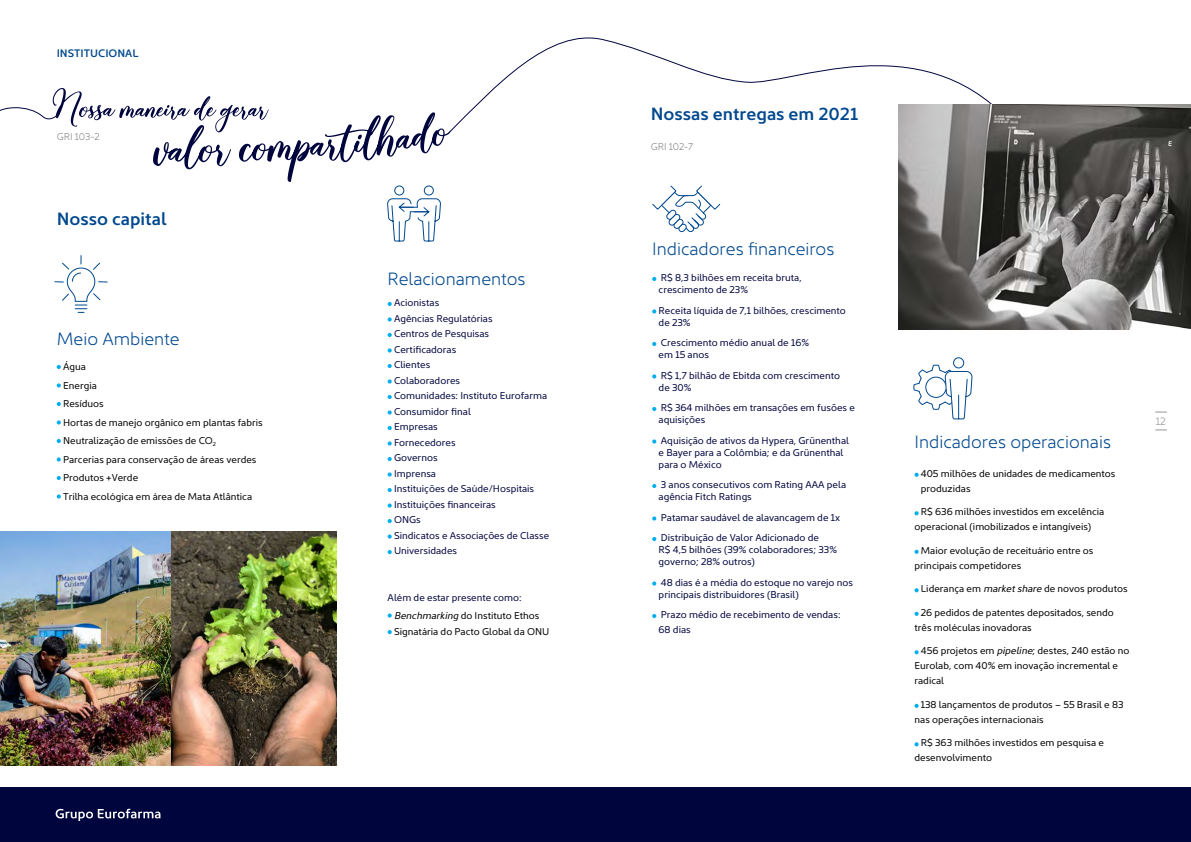
<style>
.page{position:relative;width:1191px;height:842px;background:#fff}
.page>*{position:absolute;margin:0;border:0;box-sizing:border-box;transform-origin:0 0}
.t1{font:55.9px "Milenium Script";color:#00053e}
.t2{font:300 18px "Kyrial Sans Pro";color:#00488e}
.t3{font:600 18px "Kyrial Sans Pro";color:#00488e}
.t4{font:600 11px "Kyrial Sans Pro";color:#00488e}
.t5{font:300 11px "Kyrial Sans Pro";color:#939598}
.t6{font:10px/15.5px "Kyrial Sans Pro";color:#00053e}
.t7{font:10px/15px "Kyrial Sans Pro";color:#000}
.t8{font:300 10px "Kyrial Sans Pro";letter-spacing:-.005em;color:#808285}
.s1{font-style:italic;color:#000}
.s2{color:#000}
.s3{font-style:italic}
</style>
<div class="page">
<svg style="left:57px;top:365px;width:4px;height:4px"></svg>
<svg style="left:57px;top:383px;width:4px;height:5px"></svg>
<svg style="left:57px;top:402px;width:4px;height:4px"></svg>
<svg style="left:57px;top:420px;width:4px;height:5px"></svg>
<svg style="left:57px;top:439px;width:4px;height:4px"></svg>
<svg style="left:57px;top:457px;width:4px;height:5px"></svg>
<svg style="left:57px;top:476px;width:4px;height:4px"></svg>
<svg style="left:57px;top:494px;width:4px;height:5px"></svg>
<svg style="left:652px;top:309px;width:4px;height:5px"></svg>
<svg style="left:652px;top:342px;width:4px;height:4px"></svg>
<svg style="left:652px;top:374px;width:4px;height:5px"></svg>
<svg style="left:652px;top:407px;width:4px;height:4px"></svg>
<svg style="left:652px;top:439px;width:4px;height:5px"></svg>
<svg style="left:652px;top:484px;width:4px;height:4px"></svg>
<svg style="left:652px;top:516px;width:4px;height:5px"></svg>
<svg style="left:652px;top:537px;width:4px;height:4px"></svg>
<svg style="left:652px;top:581px;width:4px;height:5px"></svg>
<svg style="left:652px;top:614px;width:4px;height:4px"></svg>
<svg style="left:914px;top:473px;width:4px;height:4px"></svg>
<svg style="left:914px;top:511px;width:4px;height:4px"></svg>
<svg style="left:914px;top:550px;width:4px;height:4px"></svg>
<svg style="left:914px;top:588px;width:4px;height:4px"></svg>
<svg style="left:914px;top:612px;width:4px;height:4px"></svg>
<svg style="left:914px;top:650px;width:4px;height:4px"></svg>
<svg style="left:914px;top:704px;width:4px;height:4px"></svg>
<svg style="left:914px;top:742px;width:4px;height:4px"></svg>
<svg style="left:387px;top:302px;width:5px;height:4px"></svg>
<svg style="left:387px;top:317px;width:5px;height:5px"></svg>
<svg style="left:387px;top:333px;width:5px;height:4px"></svg>
<svg style="left:387px;top:348px;width:5px;height:5px"></svg>
<svg style="left:387px;top:364px;width:5px;height:4px"></svg>
<svg style="left:387px;top:379px;width:5px;height:5px"></svg>
<svg style="left:387px;top:395px;width:5px;height:4px"></svg>
<svg style="left:387px;top:410px;width:5px;height:5px"></svg>
<svg style="left:387px;top:426px;width:5px;height:4px"></svg>
<svg style="left:387px;top:441px;width:5px;height:5px"></svg>
<svg style="left:387px;top:457px;width:5px;height:4px"></svg>
<svg style="left:387px;top:472px;width:5px;height:5px"></svg>
<svg style="left:387px;top:488px;width:5px;height:4px"></svg>
<svg style="left:387px;top:503px;width:5px;height:5px"></svg>
<svg style="left:387px;top:519px;width:5px;height:4px"></svg>
<svg style="left:387px;top:534px;width:5px;height:5px"></svg>
<svg style="left:387px;top:550px;width:5px;height:4px"></svg>
<svg style="left:387px;top:613px;width:5px;height:5px"></svg>
<svg style="left:387px;top:630px;width:5px;height:4px"></svg>
<svg style="left:913px;top:357px;width:60px;height:63px"></svg>
<svg style="left:54px;top:255px;width:53px;height:58px"></svg>
<svg style="left:450px;top:37px;width:741px;height:244px"></svg>
<img style="left:0;top:531px;width:171px;height:234px">
<img style="left:898px;top:105px;width:293px;height:225px">
<svg style="left:0;top:107px;width:58px;height:13px"></svg>
<svg style="left:153px;top:112px;width:297px;height:130px"></svg>
<img style="left:171px;top:531px;width:166px;height:234px">
<div style="left:0;top:788px;width:1191px;height:54px;background:#00053e"></div>
<svg style="left:56px;top:809px;width:104px;height:12px"></svg>
<p class="t4" style="left:57px;top:45px;width:83px">INSTITUCIONAL</p>
<h1 class="t1" style="left:54px;top:82px;width:216px">Nossa maneira de gerar</h1>
<p class="t8" style="left:57px;top:129px;width:44px">GRI 103-2</p>
<h2 class="t3" style="left:57px;top:206px;width:111px">Nosso capital</h2>
<h2 class="t2" style="left:57px;top:325px;width:124px">Meio Ambiente</h2>
<p class="t7" style="left:63px;top:357px;width:201px;line-height:18.5px">Água<br>Energia<br>Resíduos<br>Hortas de manejo orgânico em plantas fabris<br>Neutralização de emissões de CO<sub>2<br></sub>Parcerias para conservação de áreas verdes<br>Produtos +Verde<br>Trilha ecológica em área de Mata Atlântica</p>
<h2 class="t2" style="left:387px;top:265px;width:140px">Relacionamentos</h2>
<p class="t6" style="left:394px;top:294px;width:157px">Acionistas<br>Agências Regulatórias<br>Centros de Pesquisas<br>Certificadoras<br>Clientes<br>Colaboradores<br>Comunidades: Instituto Eurofarma<br>Consumidor final<br>Empresas<br>Fornecedores<br>Governos<br>Imprensa<br>Instituições de Saúde/Hospitais<br>Instituições financeiras<br>ONGs<br>Sindicatos e Associações de Classe<br>Universidades</p>
<p class="t6" style="left:394px;top:588px;width:147px;line-height:17.5px;text-indent:-6px">Além de estar presente como:<br><span class="s1">Benchmarking</span> <span class="s2">do Instituto Ethos</span></p>
<p class="t7" style="left:394px;top:624px;width:157px">Signatária do Pacto Global da ONU</p>
<h2 class="t3" style="left:651px;top:101px;width:209px">Nossas entregas em 2021</h2>
<p class="t8" style="left:651px;top:139px;width:44px">GRI 102-7</p>
<h2 class="t2" style="left:652px;top:235px;width:184px">Indicadores financeiros</h2>
<p class="t6" style="left:658px;top:271px;width:145px;line-height:12px">R$ 8,3 bilhões em receita bruta, crescimento de 23%</p>
<p class="t6" style="left:658px;top:303px;width:189px;line-height:12px">Receita líquida de 7,1 bilhões, crescimento de 23%</p>
<p class="t6" style="left:658px;top:336px;width:152px;line-height:12px">Crescimento médio anual de 16% em 15 anos</p>
<p class="t6" style="left:658px;top:368px;width:183px;line-height:12px">R$ 1,7 bilhão de Ebitda com crescimento de 30%</p>
<p class="t6" style="left:658px;top:401px;width:198px;line-height:12px">R$ 364 milhões em transações em fusões e aquisições</p>
<p class="t6" style="left:658px;top:433px;width:192px;line-height:12px">Aquisição de ativos da Hypera, Grünenthal e Bayer para a Colômbia; e da Grünenthal para o México</p>
<p class="t6" style="left:658px;top:478px;width:189px;line-height:12px">3 anos consecutivos com Rating AAA pela agência Fitch Ratings</p>
<p class="t6" style="left:661px;top:506px;width:181px;line-height:20.5px">Patamar saudável de alavancagem de 1x<br>Distribuição de Valor Adicionado de</p>
<p class="t6" style="left:658px;top:543px;width:180px;line-height:12px">R$ 4,5 bilhões (39% colaboradores; 33% governo; 28% outros)</p>
<p class="t6" style="left:658px;top:576px;width:196px;line-height:12px">48 dias é a média do estoque no varejo nos principais distribuidores (Brasil)</p>
<p class="t6" style="left:658px;top:607px;width:183px;line-height:15px">Prazo médio de recebimento de vendas:<br>68 dias</p>
<h2 class="t2" style="left:914px;top:428px;width:198px">Indicadores operacionais</h2>
<p class="t7" style="left:921px;top:465px;width:196px">405 milhões de unidades de medicamentos produzidas</p>
<p class="t7" style="left:914px;top:504px;width:191px;text-indent:6px">R$ 636 milhões investidos em excelência operacional (imobilizados e intangíveis)</p>
<p class="t7" style="left:914px;top:542px;width:180px;text-indent:6px">Maior evolução de receituário entre os principais competidores</p>
<p class="t7" style="left:921px;top:581px;width:208px">Liderança em <span class="s3">market share</span> de novos produtos</p>
<p class="t7" style="left:914px;top:604px;width:201px;text-indent:6px">26 pedidos de patentes depositados, sendo três moléculas inovadoras</p>
<p class="t7" style="left:914px;top:643px;width:216px;text-indent:6px">456 projetos em <span class="s3">pipeline</span>; destes, 240 estão no<br>Eurolab, com 40% em inovação incremental e radical</p>
<p class="t7" style="left:914px;top:696px;width:210px;text-indent:6px">138 lançamentos de produtos – 55 Brasil e 83 nas operações internacionais</p>
<p class="t7" style="left:914px;top:735px;width:191px;text-indent:6px">R$ 363 milhões investidos em pesquisa e desenvolvimento</p>
<p class="t5" style="left:1155px;top:413px;width:12px">12</p>
</div>
